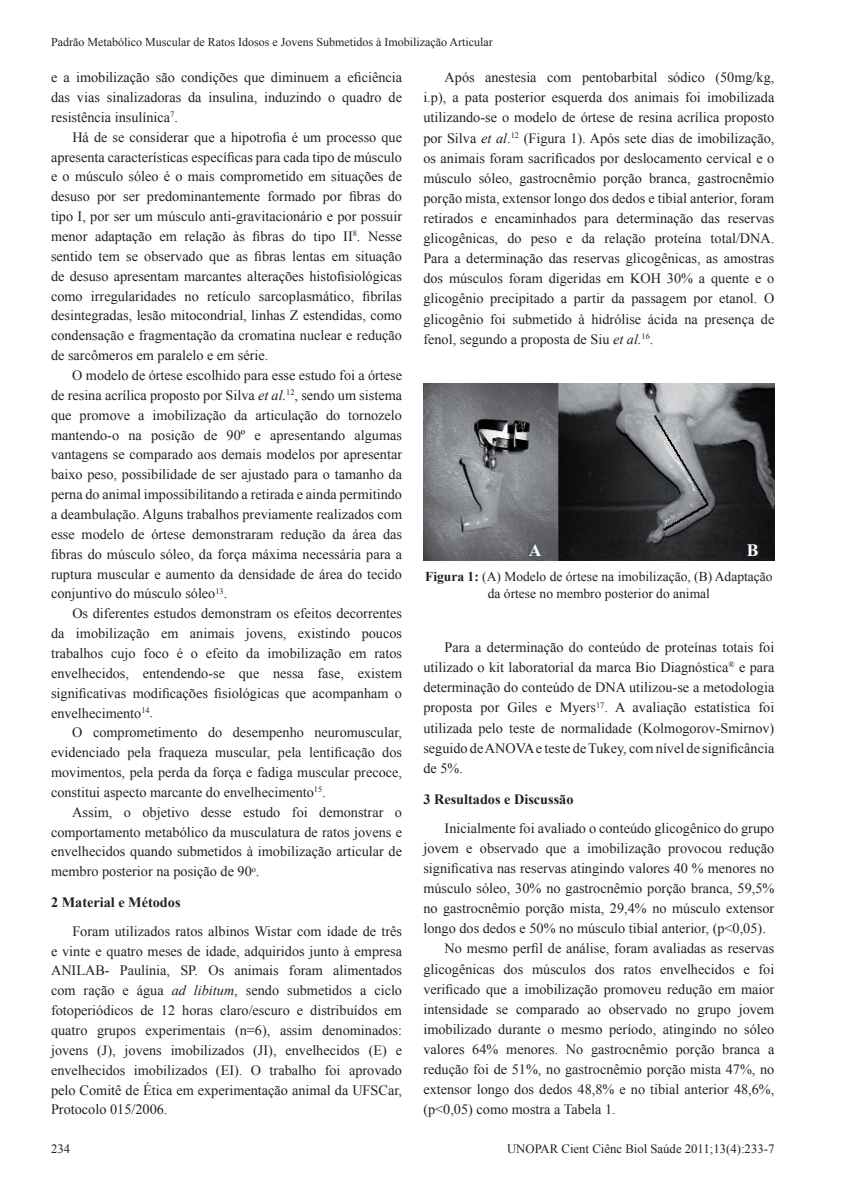
<style>
.page{position:relative;width:851px;height:1191px;background:#fff}
.page>*{position:absolute;margin:0;border:0;box-sizing:border-box;transform-origin:0 0}
.t1{font:700 17.55px "Times New Roman";color:#fff}
.t2{font:14.25px/19.8px "Times New Roman";color:#231f20;text-align:justify}
.t3{font:700 14.25px "Times New Roman";color:#231f20}
.t4{font:13.5px/16.8px "Times New Roman";color:#231f20;text-align:center}
.t5{font:12.75px "Times New Roman";color:#231f20}
.t6{font:12px "Times New Roman";color:#231f20}
.s1{font-style:italic}
.s2{font-weight:700}
</style>
<div class="page">
<img style="left:423px;top:384px;width:351px;height:176px">
<div style="left:528px;top:543px;width:14px;height:14px;background:#595d60"></div>
<div style="left:746px;top:543px;width:13px;height:15px;background:#1b1c1e"></div>
<p class="t6" style="left:51px;top:34px;width:443px">Padrão Metabólico Muscular de Ratos Idosos e Jovens Submetidos à Imobilização Articular</p>
<p class="t2" style="left:51px;top:67px;width:352px">e a imobilização são condições que diminuem a eficiência das vias sinalizadoras da insulina, induzindo o quadro de resistência insulínica<sup>7</sup>.</p>
<p class="t2" style="left:51px;top:127px;width:352px;text-indent:21px">Há de se considerar que a hipotrofia é um processo que apresenta características específicas para cada tipo de músculo e o músculo sóleo é o mais comprometido em situações de desuso por ser predominantemente formado por fibras do tipo I, por ser um músculo anti-gravitacionário e por possuir menor adaptação em relação às fibras do tipo II<sup>8</sup>. Nesse sentido tem se observado que as fibras lentas em situação de desuso apresentam marcantes alterações histofisiológicas como irregularidades no retículo sarcoplasmático, fibrilas desintegradas, lesão mitocondrial, linhas Z estendidas, como condensação e fragmentação da cromatina nuclear e redução de sarcômeros em paralelo e em série.</p>
<p class="t2" style="left:51px;top:365px;width:352px;text-indent:21px">O modelo de órtese escolhido para esse estudo foi a órtese de resina acrílica proposto por Silva <span class="s1">et al.</span><sup>12</sup>, sendo um sistema que promove a imobilização da articulação do tornozelo mantendo-o na posição de 90º e apresentando algumas vantagens se comparado aos demais modelos por apresentar baixo peso, possibilidade de ser ajustado para o tamanho da perna do animal impossibilitando a retirada e ainda permitindo a deambulação. Alguns trabalhos previamente realizados com esse modelo de órtese demonstraram redução da área das fibras do músculo sóleo, da força máxima necessária para a ruptura muscular e aumento da densidade de área do tecido conjuntivo do músculo sóleo<sup>13</sup>.</p>
<p class="t2" style="left:51px;top:603px;width:352px;text-indent:21px">Os diferentes estudos demonstram os efeitos decorrentes da imobilização em animais jovens, existindo poucos trabalhos cujo foco é o efeito da imobilização em ratos envelhecidos, entendendo-se que nessa fase, existem significativas modificações fisiológicas que acompanham o envelhecimento<sup>14</sup>.</p>
<p class="t2" style="left:51px;top:722px;width:352px;text-indent:21px">O comprometimento do desempenho neuromuscular, evidenciado pela fraqueza muscular, pela lentificação dos movimentos, pela perda da força e fadiga muscular precoce, constitui aspecto marcante do envelhecimento<sup>15</sup>.</p>
<p class="t2" style="left:51px;top:802px;width:352px;text-indent:21px">Assim, o objetivo desse estudo foi demonstrar o comportamento metabólico da musculatura de ratos jovens e envelhecidos quando submetidos à imobilização articular de membro posterior na posição de 90<sup>o</sup>.</p>
<p class="t3" style="left:51px;top:892px;width:131px">2 Material e Métodos</p>
<p class="t2" style="left:51px;top:921px;width:352px;text-indent:21px">Foram utilizados ratos albinos Wistar com idade de três e vinte e quatro meses de idade, adquiridos junto à empresa ANILAB- Paulínia, SP. Os animais foram alimentados com ração e água <span class="s1">ad libitum</span>, sendo submetidos a ciclo fotoperiódicos de 12 horas claro/escuro e distribuídos em quatro grupos experimentais (n=6), assim denominados: jovens (J), jovens imobilizados (JI), envelhecidos (E) e envelhecidos imobilizados (EI). O trabalho foi aprovado pelo Comitê de Ética em experimentação animal da UFSCar, Protocolo 015/2006.</p>
<p class="t2" style="left:423px;top:67px;width:352px;text-indent:21px">Após anestesia com pentobarbital sódico (50mg/kg, i.p), a pata posterior esquerda dos animais foi imobilizada utilizando-se o modelo de órtese de resina acrílica proposto por Silva <span class="s1">et al</span>.<sup>12</sup> (Figura 1). Após sete dias de imobilização, os animais foram sacrificados por deslocamento cervical e o músculo sóleo, gastrocnêmio porção branca, gastrocnêmio porção mista, extensor longo dos dedos e tibial anterior, foram retirados e encaminhados para determinação das reservas glicogênicas, do peso e da relação proteína total/DNA.<br>Para a determinação das reservas glicogênicas, as amostras dos músculos foram digeridas em KOH 30% a quente e o glicogênio precipitado a partir da passagem por etanol. O glicogênio foi submetido à hidrólise ácida na presença de fenol, segundo a proposta de s iu <span class="s1">et al.</span><sup>16</sup>.</p>
<p class="t1" style="left:528px;top:537px;width:14px">A</p>
<p class="t1" style="left:746px;top:538px;width:13px">B</p>
<p class="t4" style="left:425px;top:568px;width:349px"><span class="s2">Figura 1:</span> (A) Modelo de órtese na imobilização, (B) Adaptação da órtese no membro posterior do animal</p>
<p class="t2" style="left:423px;top:637px;width:352px;text-indent:21px">Para a determinação do conteúdo de proteínas totais foi utilizado o kit laboratorial da marca b io Diagnóstica<sup>®</sup> e para determinação do conteúdo de DNA utilizou-se a metodologia proposta por Giles e Myers<sup>17</sup>. A avaliação estatística foi utilizada pelo teste de normalidade (Kolmogorov-Smirnov) seguido de ANOVA e teste de Tukey, com nível de significância de 5%.</p>
<p class="t3" style="left:423px;top:789px;width:152px">3 Resultados e Discussão</p>
<p class="t2" style="left:444px;top:818px;width:331px">Inicialmente foi avaliado o conteúdo glicogênico do grupo</p>
<p class="t2" style="left:423px;top:838px;width:352px">jovem e observado que a imobilização provocou redução</p>
<p class="t2" style="left:423px;top:858px;width:352px">significativa nas reservas atingindo valores 40 % menores no</p>
<p class="t2" style="left:423px;top:878px;width:352px">músculo sóleo, 30% no gastrocnêmio porção branca, 59,5%</p>
<p class="t2" style="left:423px;top:898px;width:352px">no gastrocnêmio porção mista, 29,4% no músculo extensor</p>
<p class="t2" style="left:423px;top:918px;width:344px">longo dos dedos e 50% no músculo tibial anterior, (p&lt;0,05).</p>
<p class="t2" style="left:444px;top:938px;width:331px">No mesmo perfil de análise, foram avaliadas as reservas</p>
<p class="t2" style="left:423px;top:958px;width:352px">glicogênicas dos músculos dos ratos envelhecidos e foi</p>
<p class="t2" style="left:423px;top:978px;width:352px">verificado que a imobilização promoveu redução em maior</p>
<p class="t2" style="left:423px;top:999px;width:352px">intensidade se comparado ao observado no grupo jovem</p>
<p class="t2" style="left:423px;top:1019px;width:352px">imobilizado durante o mesmo período, atingindo no sóleo</p>
<p class="t2" style="left:423px;top:1039px;width:352px">valores 64% menores. No gastrocnêmio porção branca a</p>
<p class="t2" style="left:423px;top:1059px;width:352px">redução foi de 51%, no gastrocnêmio porção mista 47%, no</p>
<p class="t2" style="left:423px;top:1079px;width:352px">extensor longo dos dedos 48,8% e no tibial anterior 48,6%,</p>
<p class="t2" style="left:423px;top:1099px;width:194px">(p&lt;0,05) como mostra a Tabela 1.</p>
<p class="t5" style="left:51px;top:1140px;width:21px">234</p>
<p class="t5" style="left:507px;top:1140px;width:269px">UNOPAR Cient Ciênc Biol Saúde 2011;13(4):233-7</p>
</div>
